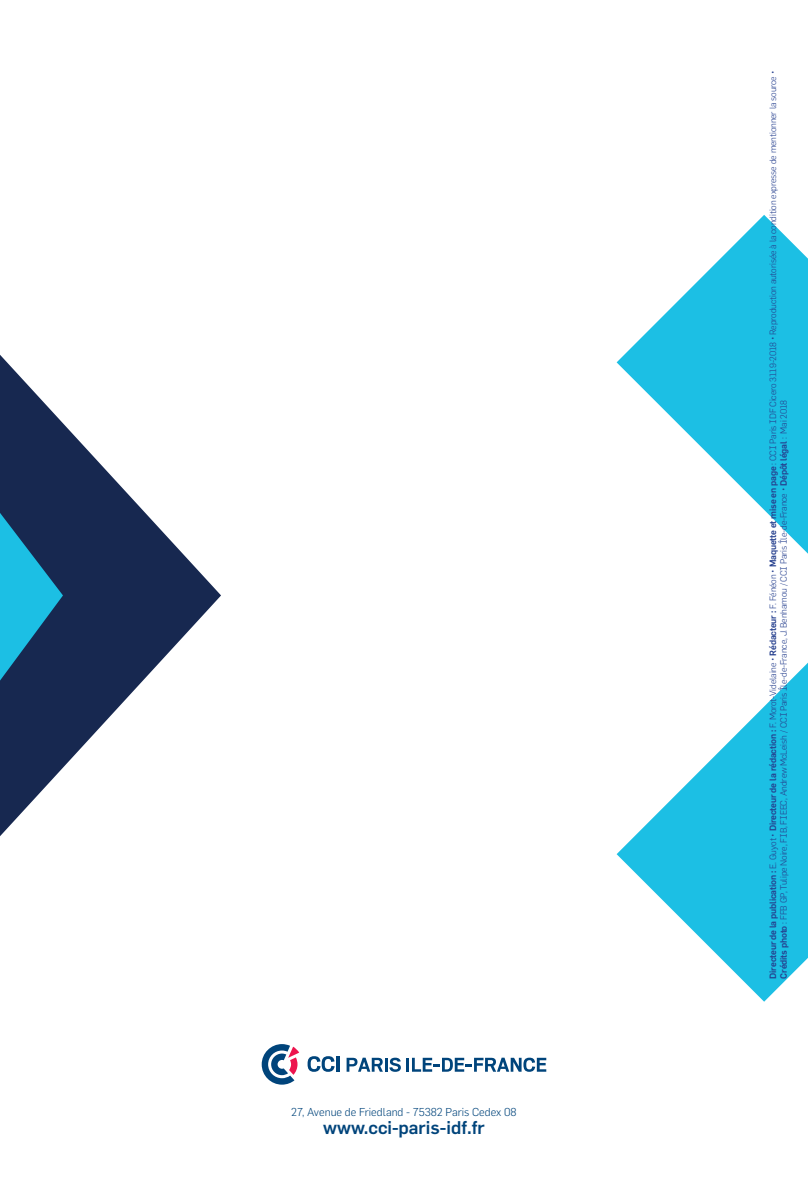
<style>
.page{position:relative;width:808px;height:1191px;background:#fff}
.page>*{position:absolute;margin:0;border:0;box-sizing:border-box;transform-origin:0 0}
.t1{font:500 18px "Flama";color:#00447b}
.t2{font:300 11.25px "Flama";color:#00447b}
.t3{font:300 9px/10.8px "Flama";letter-spacing:-.02em;color:#253f8e}
.s1{font-weight:500}
</style>
<div class="page">
<svg style="left:617px;top:215px;width:191px;height:786px"></svg>
<svg style="left:0;top:355px;width:221px;height:481px"></svg>
<svg style="left:0;top:513px;width:63px;height:167px;background:#19739a"></svg>
<svg style="left:308px;top:1056px;width:27px;height:15px"></svg>
<hr style="left:336px;top:1056px;width:4px;height:15px;background:#00447b">
<svg style="left:347px;top:1057px;width:36px;height:14px"></svg>
<hr style="left:385px;top:1057px;width:3px;height:14px;background:#00447b">
<svg style="left:389px;top:1057px;width:12px;height:14px"></svg>
<svg style="left:407px;top:1057px;width:139px;height:14px"></svg>
<svg style="left:262px;top:1044px;width:37px;height:40px"></svg>
<p class="t2" style="left:291px;top:1105px;width:227px">27, Avenue de Friedland - 75382 Paris Cedex 08</p>
<h1 class="t1" style="left:323px;top:1116px;width:163px">www.cci-paris-idf.fr</h1>
<p class="t3" style="left:767px;top:978px;width:909px;rotate:-90deg"><span class="s1">Directeur de la publication :</span> E. Guyot • <span class="s1">Directeur de la rédaction :</span> F. Morot-Videlaine • <span class="s1">Rédacteur :</span> F. Fénéon • <span class="s1">Maquette et mise en page</span> : CCI Paris IDF Cicero 3119-2018 • Reproduction autorisée à la condition expresse de mentionner la source •<br><span class="s1">Crédits photo</span> : FFB GP, Tulipe Noire, FIB, FIEEC, Andrew McLeish / CCI Paris Île-de-France, J. Benhamou / CCI Paris Île-de-France • <span class="s1">Dépôt légal</span> : Mai 2018</p>
</div>
